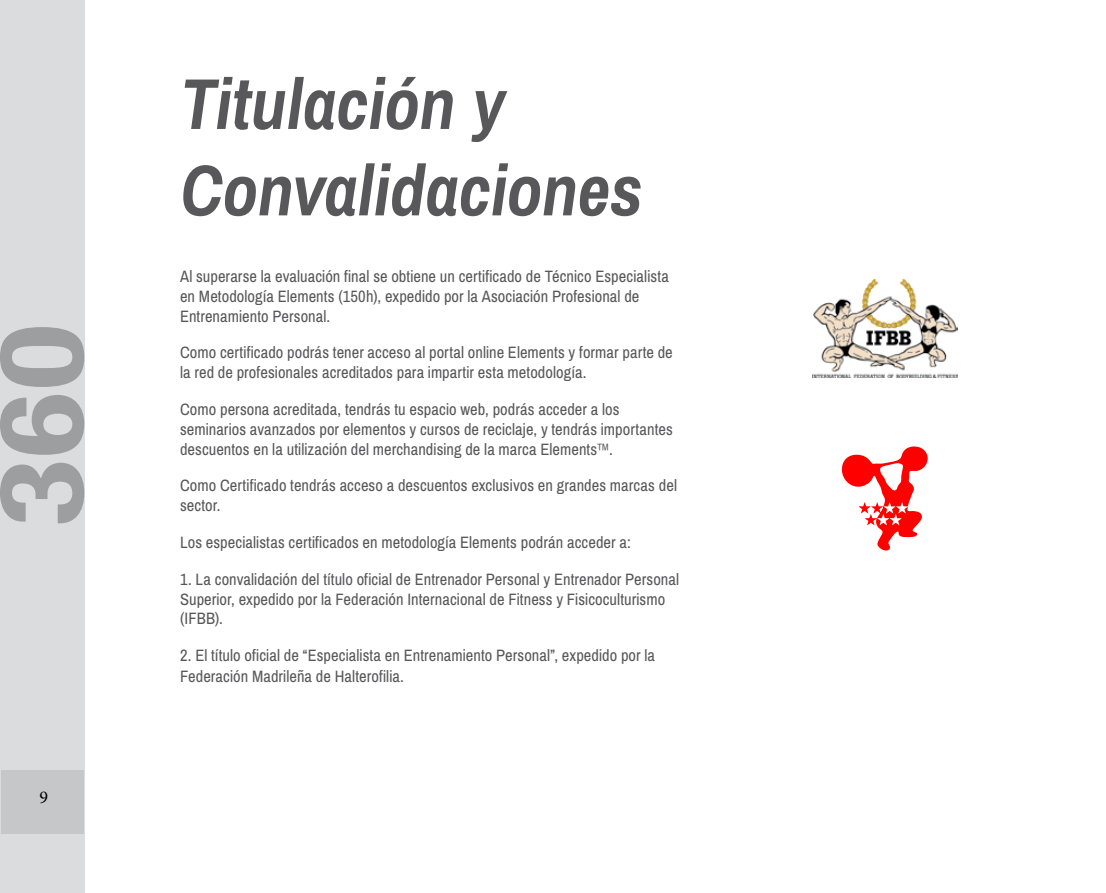
<style>
.page{position:relative;width:1106px;height:893px;background:#fff}
.page>*{position:absolute;margin:0;border:0;box-sizing:border-box;transform-origin:0 0}
.t1{font:italic 700 72px/86.4px "Archivo Narrow";letter-spacing:-.005em;color:#58585a}
.t2{font:18px "Minion Pro";color:#000}
.t3{font:16.5px/19.8px "Archivo Narrow";letter-spacing:.005em;color:#58585a}
</style>
<div class="page">
<div style="left:0;top:0;width:84px;height:893px;background:#dbdcdd"></div>
<div style="left:1px;top:770px;width:83px;height:64px;background:#c6c7c8"></div>
<svg style="left:0;top:327px;width:84px;height:196px"></svg>
<svg style="left:841px;top:446px;width:87px;height:105px"></svg>
<img style="left:812px;top:278px;width:145px;height:99px">
<p class="t2" style="left:40px;top:785px;width:10px">9</p>
<h1 class="t1" style="left:180px;top:61px;width:464px">Titulación y<br>Convalidaciones</h1>
<p class="t3" style="left:180px;top:267px;width:490px">Al superarse la evaluación final se obtiene un certificado de Técnico Especialista en Metodología Elements (150h), expedido por la Asociación Profesional de<br>Entrenamiento Personal.</p>
<p class="t3" style="left:180px;top:343px;width:494px">Como certificado podrás tener acceso al portal online Elements y formar parte de la red de profesionales acreditados para impartir esta metodología.</p>
<p class="t3" style="left:180px;top:400px;width:494px">Como persona acreditada, tendrás tu espacio web, podrás acceder a los seminarios avanzados por elementos y cursos de reciclaje, y tendrás importantes descuentos en la utilización del merchandising de la marca Elements™.</p>
<p class="t3" style="left:180px;top:476px;width:498px">Como Certificado tendrás acceso a descuentos exclusivos en grandes marcas del sector.</p>
<p class="t3" style="left:180px;top:533px;width:452px">Los especialistas certificados en metodología Elements podrán acceder a:</p>
<p class="t3" style="left:180px;top:569px;width:500px">1. La convalidación del título oficial de Entrenador Personal y Entrenador Personal<br>Superior, expedido por la Federación Internacional de Fitness y Fisicoculturismo (IFBB).</p>
<p class="t3" style="left:180px;top:645px;width:476px;line-height:21px">2. El título oficial de “Especialista en Entrenamiento Personal”, expedido por la<br>Federación Madrileña de Halterofilia.</p>
</div>
